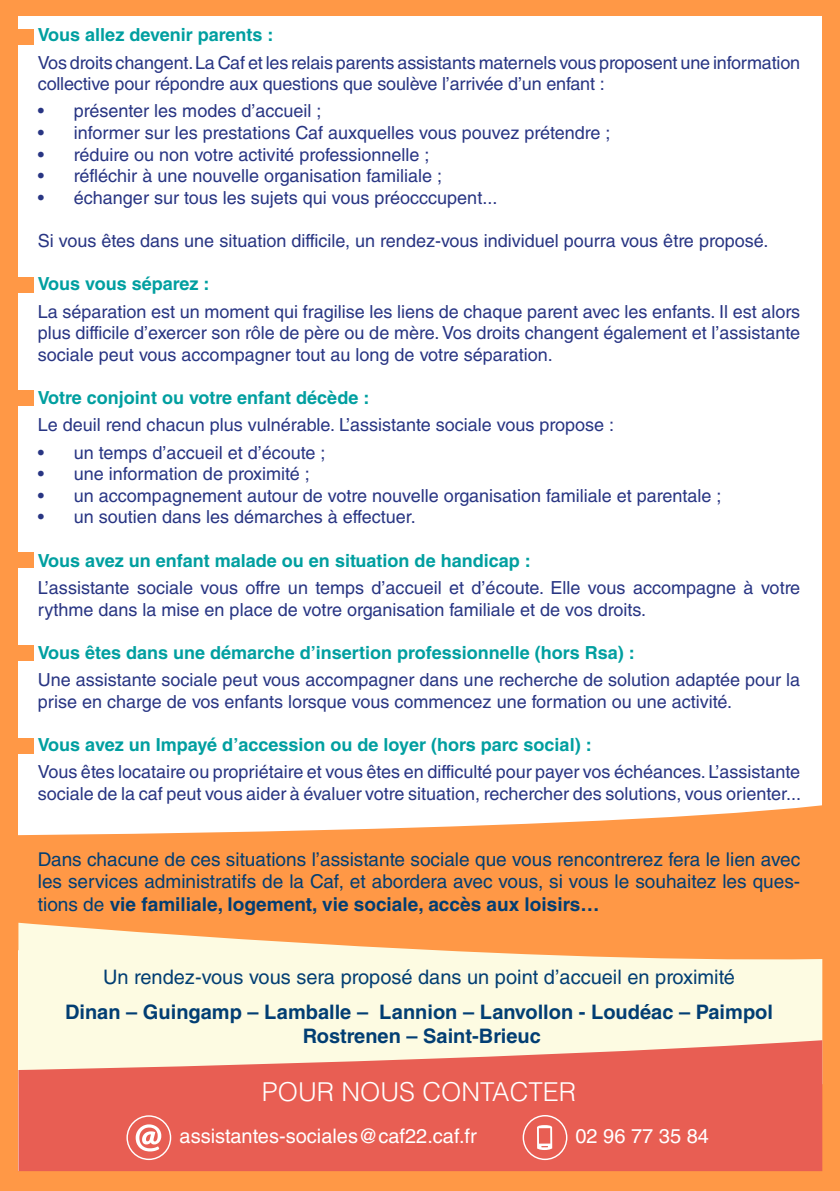
<style>
.page{position:relative;width:840px;height:1191px;background:#fff}
.page>*{position:absolute;margin:0;border:0;box-sizing:border-box;transform-origin:0 0}
.t1{font:300 26px "Helvetica LT Std";color:#fff}
.t2{font:700 20px/24px "Helvetica LT Std";color:#023e73;text-align:center}
.t3{font:20px "Helvetica LT Std";color:#023e73}
.t4{font:20px "Helvetica LT Std";color:#fff}
.t5{font:19px/22.8px "Helvetica LT Std";color:#023e73;text-align:justify}
.t6{font:18px/21.6px "Helvetica LT Std";color:#283583}
.t7{font:700 18px "Helvetica LT Std";color:#009fa0}
.s1{font-weight:700}
</style>
<div class="page">
<div style="left:0;top:0;width:839px;height:1191px;background:#ff9846"></div>
<div style="left:18px;top:16px;width:803px;height:1155px;background:#fff"></div>
<svg style="left:18px;top:799px;width:805px;height:177px;fill:#ff9846"></svg>
<svg style="left:18px;top:922px;width:803px;height:118px;background:#fde6c1"></svg>
<svg style="left:18px;top:1040px;width:803px;height:131px;background:#ea7467"></svg>
<div style="left:0;top:277px;width:33px;height:15px;background:#ff9846"></div>
<div style="left:0;top:390px;width:33px;height:15px;background:#ff9846"></div>
<div style="left:0;top:30px;width:33px;height:15px;background:#ff9846"></div>
<div style="left:0;top:553px;width:33px;height:15px;background:#ff9846"></div>
<div style="left:0;top:646px;width:33px;height:15px;background:#ff9846"></div>
<div style="left:0;top:738px;width:33px;height:15px;background:#ff9846"></div>
<svg style="left:126px;top:1115px;width:45px;height:45px"></svg>
<svg style="left:522px;top:1115px;width:45px;height:45px;background:#ec7b72"></svg>
<p class="t7" style="left:38px;top:24px;width:237px">Vous allez devenir parents :</p>
<p class="t6" style="left:38px;top:51px;width:763px">Vos droits changent. La Caf et les relais parents assistants maternels vous proposent une information collective pour répondre aux questions que soulève l’arrivée d’un enfant :</p>
<p class="t6" style="left:38px;top:100px;width:285px">• présenter les modes d’accueil ;</p>
<p class="t6" style="left:38px;top:122px;width:574px">• informer sur les prestations Caf auxquelles vous pouvez prétendre ;</p>
<p class="t6" style="left:38px;top:143px;width:393px">• réduire ou non votre activité professionnelle ;</p>
<p class="t6" style="left:38px;top:165px;width:405px">• réfléchir à une nouvelle organisation familiale ;</p>
<p class="t6" style="left:38px;top:187px;width:461px">• échanger sur tous les sujets qui vous préocccupent...</p>
<p class="t6" style="left:38px;top:230px;width:731px">Si vous êtes dans une situation difficile, un rendez-vous individuel pourra vous être proposé.</p>
<p class="t7" style="left:38px;top:273px;width:173px">Vous vous séparez :</p>
<p class="t6" style="left:38px;top:300px;width:763px;text-align:justify">La séparation est un moment qui fragilise les liens de chaque parent avec les enfants. Il est alors plus difficile d’exercer son rôle de père ou de mère. Vos droits changent également et l’assistante sociale peut vous accompagner tout au long de votre séparation.</p>
<p class="t7" style="left:38px;top:387px;width:333px">Votre conjoint ou votre enfant décède :</p>
<p class="t6" style="left:38px;top:414px;width:577px">Le deuil rend chacun plus vulnérable. L’assistante sociale vous propose :</p>
<p class="t6" style="left:38px;top:441px;width:289px">• un temps d’accueil et d’écoute ;</p>
<p class="t6" style="left:38px;top:463px;width:273px">• une information de proximité ;</p>
<p class="t6" style="left:38px;top:484px;width:684px">• un accompagnement autour de votre nouvelle organisation familiale et parentale ;</p>
<p class="t6" style="left:38px;top:506px;width:379px">• un soutien dans les démarches à effectuer.</p>
<p class="t7" style="left:38px;top:549px;width:494px">Vous avez un enfant malade ou en situation de handicap :</p>
<p class="t6" style="left:38px;top:577px;width:763px">L’assistante sociale vous offre un temps d’accueil et d’écoute. Elle vous accompagne à votre rythme dans la mise en place de votre organisation familiale et de vos droits.</p>
<p class="t7" style="left:38px;top:641px;width:598px">Vous êtes dans une démarche d’insertion professionnelle (hors Rsa) :</p>
<p class="t6" style="left:38px;top:669px;width:763px">Une assistante sociale peut vous accompagner dans une recherche de solution adaptée pour la prise en charge de vos enfants lorsque vous commencez une formation ou une activité.</p>
<p class="t7" style="left:38px;top:733px;width:555px">Vous avez un Impayé d’accession ou de loyer (hors parc social) :</p>
<p class="t6" style="left:38px;top:761px;width:764px">Vous êtes locataire ou propriétaire et vous êtes en difficulté pour payer vos échéances. L’assistante sociale de la caf peut vous aider à évaluer votre situation, rechercher des solutions, vous orienter...</p>
<p class="t5" style="left:38px;top:847px;width:763px">Dans chacune de ces situations l’assistante sociale que vous rencontrerez fera le lien avec les services administratifs de la Caf, et abordera avec vous, si vous le souhaitez les ques&shy;tions de <span class="s1">vie familiale, logement, vie sociale, accès aux loisirs…</span></p>
<p class="t3" style="left:103px;top:965px;width:633px">Un rendez-vous vous sera proposé dans un point d’accueil en proximité</p>
<p class="t2" style="left:65px;top:999px;width:709px">Dinan – Guingamp – Lamballe – Lannion – Lanvollon - Loudéac – Paimpol<br>Rostrenen – Saint-Brieuc</p>
<h1 class="t1" style="left:262px;top:1076px;width:315px">POUR NOUS CONTACTER</h1>
<p class="t4" style="left:179px;top:1124px;width:298px">assistantes-sociales@caf22.caf.fr</p>
<p class="t4" style="left:575px;top:1124px;width:135px">02 96 77 35 84</p>
</div>
